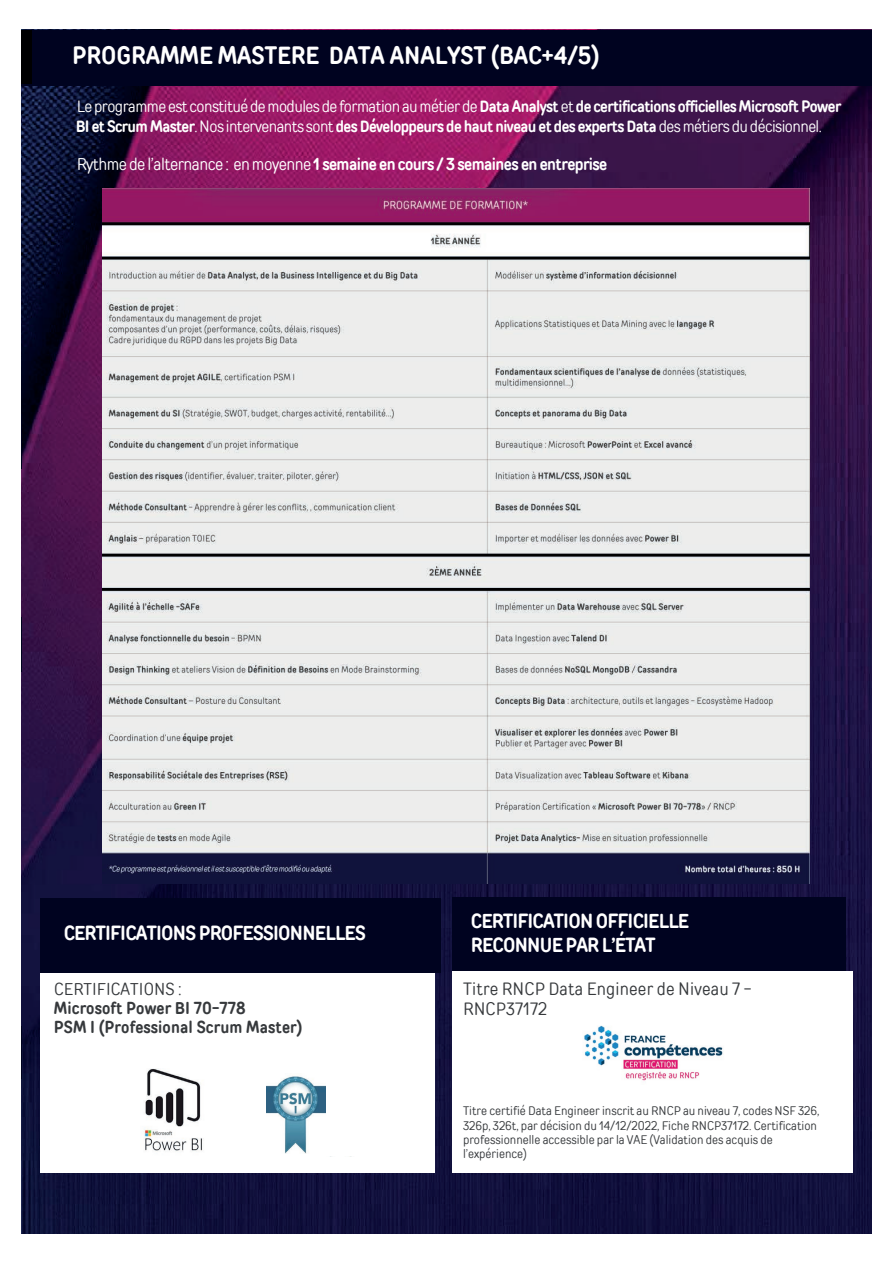
<style>
.page{position:relative;width:893px;height:1263px;background:#fff}
.page>*{position:absolute;margin:0;border:0;box-sizing:border-box;transform-origin:0 0}
.t1{font:700 24.6px "TT Rounds Condensed";color:#fff}
.t2{font:700 20.1px/23.5px "TT Rounds Condensed";letter-spacing:-.035em;color:#fff}
.t3{font:17.7px/20.4px "TT Rounds Condensed";letter-spacing:.01em;color:#36393c}
.t4{font:700 16.95px "TT Rounds Condensed";letter-spacing:-.03em;color:#fff}
.t5{font:700 16.95px/19.4px "TT Rounds Condensed";letter-spacing:.01em;color:#36393c}
.t6{font:16.95px "TT Rounds Condensed";letter-spacing:.01em;color:#36393c}
.t7{font:700 16.2px/19.4px "TT Rounds Condensed";letter-spacing:-.035em;color:#fff}
.t8{font:12.3px/14.4px "TT Rounds Condensed";color:#36393c}
.s1{font-weight:400}
</style>
<div class="page">
<img style="left:21px;top:84px;width:850px;height:1149px">
<div style="left:452px;top:897px;width:393px;height:74px;background:#000320"></div>
<div style="left:22px;top:30px;width:849px;height:55px;background:#000320"></div>
<div style="left:22px;top:30px;width:9px;height:56px;background:#000320"></div>
<div style="left:40px;top:964px;width:395px;height:209px;background:#fff"></div>
<div style="left:40px;top:898px;width:401px;height:74px;background:#000320"></div>
<div style="left:452px;top:971px;width:400px;height:202px;background:#fff"></div>
<img style="left:584px;top:1025px;width:140px;height:56px">
<img style="left:144px;top:1069px;width:60px;height:83px">
<img style="left:266px;top:1076px;width:59px;height:77px">
<hr style="left:21px;top:617px;width:1px;height:55px;background:#000320">
<hr style="left:21px;top:414px;width:1px;height:54px;background:#000320">
<div style="left:21px;top:30px;width:11px;height:54px;background:#000001"></div>
<hr style="left:21px;top:1027px;width:1px;height:52px;background:#000320">
<img style="left:102px;top:189px;width:708px;height:694px">
<h1 class="t1" style="left:72px;top:39px;width:529px">PROGRAMME MASTERE DATA ANALYST (BAC+4/5)</h1>
<p class="t7" style="left:76px;top:97px;width:767px"><span class="s1">Leprogrammeestconstituédemodulesdeformationaumétierde</span>Data Analyst <span class="s1">et</span>de certifications officielles Microsoft Power<br>BI et Scrum Master<span class="s1">.Nos intervenants sont</span>des Développeurs de haut niveau et des experts Data <span class="s1">desmétiersdudécisionnel.</span></p>
<p class="t4" style="left:77px;top:153px;width:532px"><span class="s1">Rythmedel’alternance: enmoyenne</span>1 semaine en cours / 3 semaines en entreprise</p>
<p class="t2" style="left:57px;top:909px;width:289px">CERTIFICATION PROFESSIONNELLE<br>DÉLIVRÉE PAR SAP</p>
<p class="t2" style="left:64px;top:921px;width:303px">CERTIFICATIONS PROFESSIONNELLES</p>
<p class="t6" style="left:54px;top:977px;width:129px">CERTIFICATIONS :</p>
<p class="t5" style="left:54px;top:998px;width:250px">Microsoft Power BI 70-778<br>PSM I (Professional Scrum Master)</p>
<p class="t2" style="left:471px;top:909px;width:220px">CERTIFICATION OFFICIELLE<br>RECONNUE PAR L’ÉTAT</p>
<p class="t3" style="left:463px;top:978px;width:290px">Titre RNCP Data Engineer de Niveau 7 -<br>RNCP37172</p>
<p class="t8" style="left:463px;top:1103px;width:358px">Titre certifié Data Engineer inscrit au RNCP au niveau 7, codes NSF 326, 326p, 326t, par décision du 14/12/2022, Fiche RNCP37172. Certification professionnelle accessible par la VAE (Validation des acquis de l’expérience)</p>
</div>
